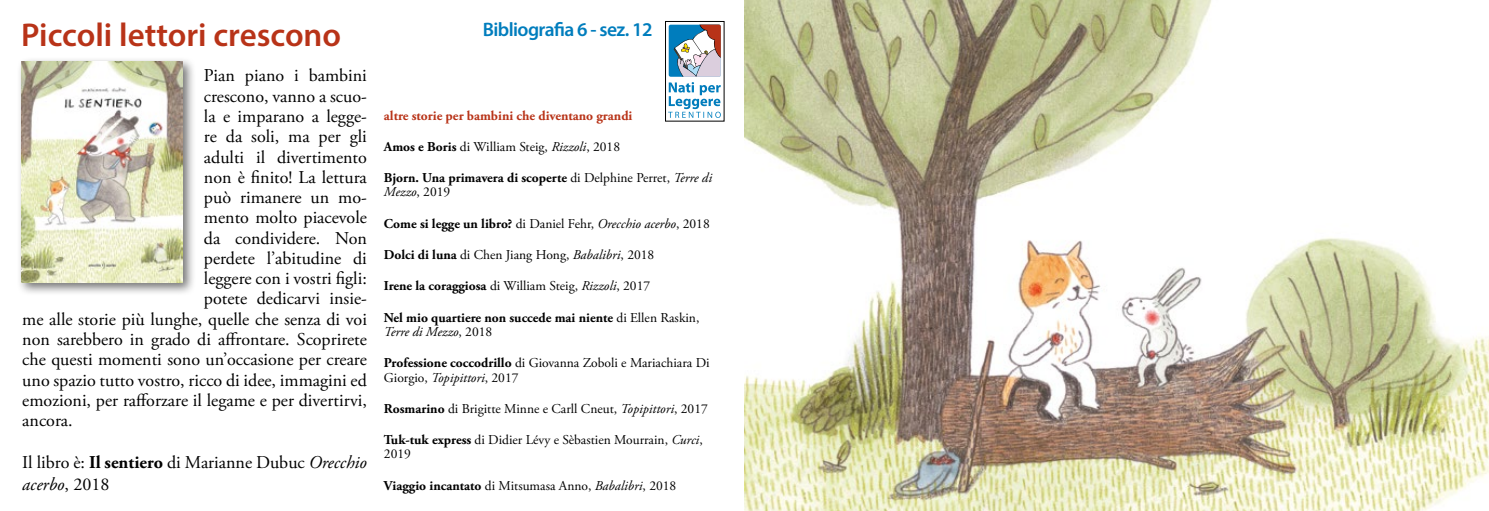
<style>
.page{position:relative;width:1489px;height:511px;background:#fff}
.page>*{position:absolute;margin:0;border:0;box-sizing:border-box;transform-origin:0 0}
.t1{font:600 33px "Myriad Pro";color:#b83318}
.t2{font:600 19.5px "Myriad Pro";letter-spacing:-.03em;color:#007dbd}
.t3{font:18px/21.6px "Adobe Garamond Pro";color:#000}
.t4{font:13.5px/14.2px "Adobe Garamond Pro";color:#000}
.t5{font:700 13.5px/14.2px "Adobe Garamond Pro";color:#000}
.t6{font:700 13.5px "Adobe Garamond Pro";color:#b83318}
.s1{font-weight:700}
.s2{font-style:italic}
.s3{font-weight:400}
.s4{font-weight:400;font-style:italic}
</style>
<div class="page">
<img style="left:744px;top:0;width:744px;height:510px">
<div style="left:16px;top:56px;width:180px;height:240px;background:#000;opacity:.55"></div>
<img style="left:21px;top:61px;width:162px;height:221px">
<div style="left:665px;top:21px;width:59px;height:100px;background:linear-gradient(to right,#fff,#fff)"></div>
<svg style="left:668px;top:25px;width:52px;height:93px"></svg>
<div style="left:665px;top:21px;width:59px;height:100px;border:1px solid #000"></div>
<h1 class="t1" style="left:21px;top:14px;width:321px">Piccoli lettori crescono</h1>
<p class="t3" style="left:204px;top:65px;width:164px">Pian piano i bambini</p>
<p class="t3" style="left:204px;top:86px;width:164px">crescono, vanno a scuo-</p>
<p class="t3" style="left:204px;top:106px;width:164px">la e imparano a legge-</p>
<p class="t3" style="left:204px;top:126px;width:164px">re da soli, ma per gli</p>
<p class="t3" style="left:204px;top:146px;width:164px">adulti il divertimento</p>
<p class="t3" style="left:204px;top:167px;width:164px">non è finito! La lettura</p>
<p class="t3" style="left:204px;top:187px;width:164px">può rimanere un mo-</p>
<p class="t3" style="left:204px;top:207px;width:164px">mento molto piacevole</p>
<p class="t3" style="left:204px;top:227px;width:164px">da condividere. Non</p>
<p class="t3" style="left:204px;top:248px;width:164px">perdete l’abitudine di</p>
<p class="t3" style="left:204px;top:268px;width:164px">leggere con i vostri figli:</p>
<p class="t3" style="left:204px;top:288px;width:164px">potete dedicarvi insie-</p>
<p class="t3" style="left:22px;top:308px;width:346px">me alle storie più lunghe, quelle che senza di voi</p>
<p class="t3" style="left:22px;top:329px;width:346px">non sarebbero in grado di affrontare. Scoprirete</p>
<p class="t3" style="left:22px;top:349px;width:346px">che questi momenti sono un’occasione per creare</p>
<p class="t3" style="left:22px;top:369px;width:346px">uno spazio tutto vostro, ricco di idee, immagini ed</p>
<p class="t3" style="left:22px;top:389px;width:346px">emozioni, per rafforzare il legame e per divertirvi,</p>
<p class="t3" style="left:22px;top:410px;width:52px">ancora.</p>
<p class="t3" style="left:22px;top:452px;width:346px">Il libro è: <span class="s1">Il sentiero</span> di Marianne Dubuc <span class="s2">Orecchio acerbo</span>, 2018</p>
<p class="t2" style="left:483px;top:17px;width:171px">Bibliografia 6 - sez. 12</p>
<p class="t6" style="left:384px;top:107px;width:250px">altre storie per bambini che diventano grandi</p>
<p class="t4" style="left:384px;top:140px;width:238px"><span class="s1">Amos e Boris</span> di William Steig, <span class="s2">Rizzoli</span>, 2018</p>
<p class="t5" style="left:384px;top:171px;width:330px">Bjorn. Una primavera di scoperte <span class="s3">di Delphine Perret,</span> <span class="s4">Terre di<br>Mezzo</span><span class="s3">, 2019</span></p>
<p class="t5" style="left:384px;top:216px;width:327px">Come si legge un libro? <span class="s3">di Daniel Fehr,</span> <span class="s4">Orecchio acerbo</span><span class="s3">, 2018</span></p>
<p class="t4" style="left:384px;top:248px;width:272px"><span class="s1">Dolci di luna</span> di Chen Jiang Hong, <span class="s2">Babalibri</span>, 2018</p>
<p class="t4" style="left:384px;top:279px;width:268px"><span class="s1">Irene la coraggiosa</span> di William Steig, <span class="s2">Rizzoli</span>, 2017</p>
<p class="t5" style="left:384px;top:310px;width:317px">Nel mio quartiere non succede mai niente <span class="s3">di Ellen Raskin,<br></span><span class="s4">Terre di Mezzo</span><span class="s3">, 2018</span></p>
<p class="t4" style="left:384px;top:356px;width:327px"><span class="s1">Professione coccodrillo</span> di Giovanna Zoboli e Mariachiara Di<br>Giorgio, <span class="s2">Topipittori</span>, 2017</p>
<p class="t4" style="left:384px;top:401px;width:325px"><span class="s1">Rosmarino</span> di Brigitte Minne e Carll Cneut, <span class="s2">Topipittori</span>, 2017</p>
<p class="t4" style="left:384px;top:433px;width:320px"><span class="s1">Tuk-tuk express</span> di Didier Lévy e Sèbastien Mourrain, <span class="s2">Curci</span>,<br>2019</p>
<p class="t4" style="left:384px;top:478px;width:294px"><span class="s1">Viaggio incantato</span> di Mitsumasa Anno, <span class="s2">Babalibri</span>, 2018</p>
</div>
